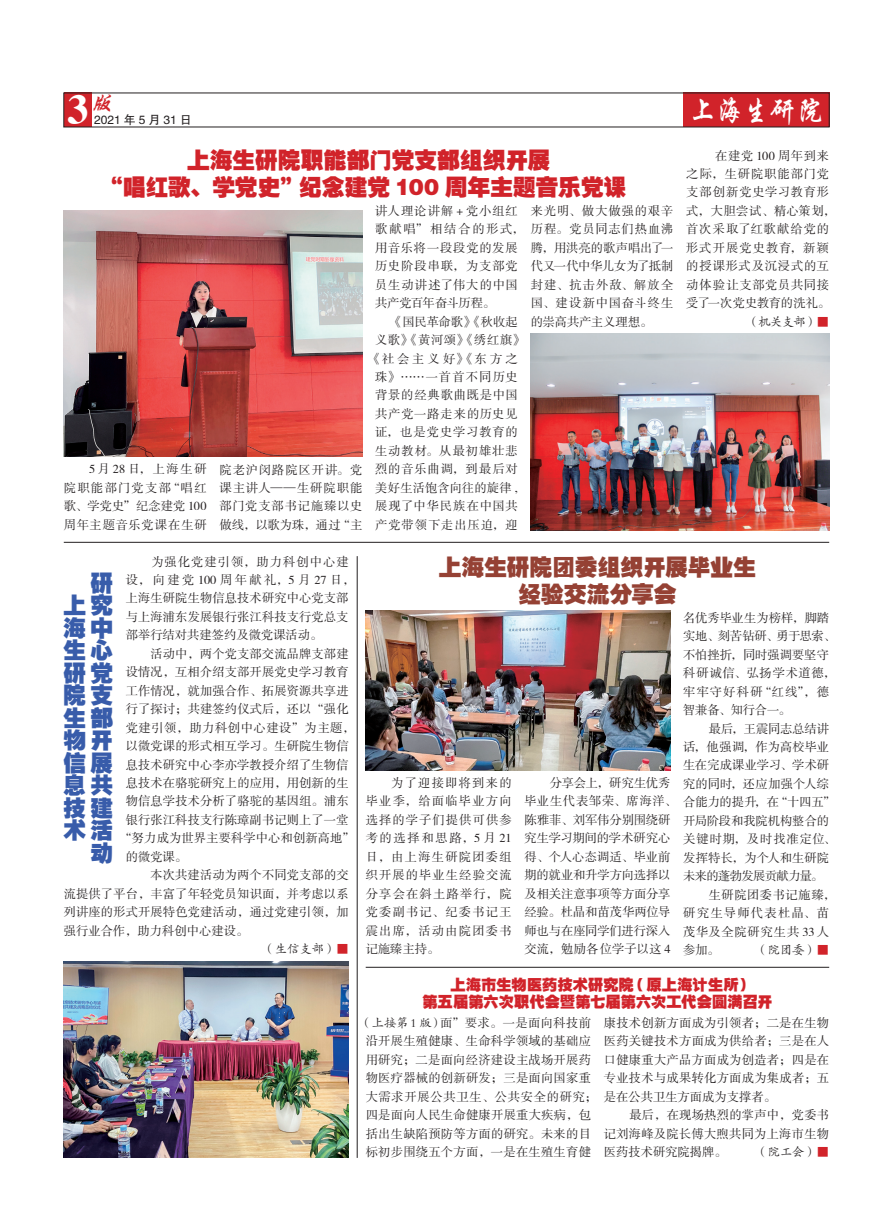
<style>
.page{position:relative;width:893px;height:1225px;background:#fff}
.page>*{position:absolute;margin:0;border:0;box-sizing:border-box;transform-origin:0 0}
.t1{font:700 42.45px "Times";color:#fff}
.t2{font:30px "FZXKJW GB1 0";color:#fff;scale:.89 1}
.t3{font:italic 23.25px "FZXKJW GB1 0";color:#d1232a}
.t4{font:22.5px/27px "FZCCHJW GB1 0";letter-spacing:.01em;color:#d1232a;text-align:center}
.t5{font:22.5px/22.5px "FZCCHJW GB1 0";color:#385caa;text-align:right}
.t6{font:22.5px/27px "FZCCHJW GB1 0";letter-spacing:.01em;color:#954134;text-align:center}
.t7{font:15px/16.5px "FZCCHJW GB1 0";letter-spacing:.02em;color:#d1232a;text-align:center}
.t8{font:12.3px/18.5px "FZSSJW GB1 0";letter-spacing:.02em;color:#231f20;text-align:justify}
.t9{font:12.3px/18.5px "FZSSJW GB1 0";letter-spacing:-.01em;color:#231f20}
.t10{font:12.3px/18.5px "FZSSJW GB1 0";letter-spacing:.06em;color:#231f20}
.t11{font:12.3px/18.5px "FZSSJW GB1 0";letter-spacing:.07em;color:#231f20}
.t12{font:12.3px "FZSSJW GB1 0";letter-spacing:.065em;color:#231f20}
.t13{font:12.3px "FZSSJW GB1 0";letter-spacing:.045em;color:#231f20}
.t14{font:12.3px "FZSSJW GB1 0";color:#231f20}
.t15{font:12.3px "FZKTJW GB1 0";color:#231f20}
.t16{font:12.3px "FZSSJW GB1 0";letter-spacing:.08em;color:#231f20}
.t17{font:12.3px "FZSSJW GB1 0";letter-spacing:-.005em;color:#231f20}
.t18{font:12.3px "FZSSJW GB1 0";letter-spacing:.085em;color:#231f20}
.t19{font:12.3px "FZSSJW GB1 0";letter-spacing:-.05em;color:#231f20}
.t20{font:12.3px "FZSSJW GB1 0";letter-spacing:.265em;color:#231f20}
.t21{font:12.3px "FZSSJW GB1 0";letter-spacing:.075em;color:#231f20}
.t22{font:12.3px "FZSSJW GB1 0";letter-spacing:.1em;color:#231f20}
.t23{font:12px "FZHTJW GB1 0";letter-spacing:.25em;color:#231f20}
.s1{font-family:"FZSSJW GB1 0";color:#d1232a}
.s2{font-family:"FZKTJW GB1 0"}
</style>
<div class="page">
<div style="left:64px;top:93px;width:27px;height:34px;background:#d1232a"></div>
<div style="left:683px;top:93px;width:146px;height:34px;background:#d1232a"></div>
<img style="left:64px;top:961px;width:285px;height:196px">
<img style="left:531px;top:334px;width:298px;height:196px">
<img style="left:64px;top:210px;width:298px;height:246px">
<img style="left:366px;top:611px;width:304px;height:159px">
<hr style="left:64px;top:542px;width:765px;height:1px;background:#231f20">
<hr style="left:366px;top:967px;width:463px;height:1px;background:#231f20">
<hr style="left:357px;top:556px;width:1px;height:601px;background:#231f20">
<h3 class="t3" style="left:89px;top:91px;width:32px">版</h3>
<h2 class="t2" style="left:689px;top:95px;width:152px">上海生研院</h2>
<h1 class="t1" style="left:68px;top:84px;width:23px">3</h1>
<p class="t23" style="left:94px;top:113px;width:99px">2021年5月31日</p>
<h3 class="t4" style="left:100px;top:147px;width:528px">上海生研院职能部门党支部组织开展<br>“唱红歌、学党史”纪念建党 100 周年主题音乐党课</h3>
<p class="t11" style="left:375px;top:202px;width:151px">讲人理论讲解 + 党小组红歌献唱”相结合的形式，用音乐将一段段党的发展历史阶段串联，为支部党员生动讲述了伟大的中国共产党百年奋斗历程。</p>
<p class="t9" style="left:390px;top:313px;width:129px">《国民革命歌》《秋收起</p>
<p class="t8" style="left:375px;top:331px;width:151px">义歌》《黄河颂》《绣红旗》</p>
<p class="t20" style="left:369px;top:352px;width:151px">《社会主义好》《东方之</p>
<p class="t18" style="left:375px;top:370px;width:144px">珠》……一首首不同历史</p>
<p class="t12" style="left:375px;top:389px;width:144px">背景的经典歌曲既是中国</p>
<p class="t12" style="left:375px;top:407px;width:144px">共产党一路走来的历史见</p>
<p class="t21" style="left:375px;top:426px;width:144px">证，也是党史学习教育的</p>
<p class="t18" style="left:375px;top:444px;width:144px">生动教材。从最初雄壮悲</p>
<p class="t11" style="left:375px;top:460px;width:144px">烈的音乐曲调，到最后对</p>
<p class="t8" style="left:375px;top:479px;width:144px">美好生活饱含向往的旋律 ,</p>
<p class="t12" style="left:375px;top:499px;width:144px">展现了中华民族在中国共</p>
<p class="t16" style="left:375px;top:518px;width:144px">产党带领下走出压迫，迎</p>
<p class="t8" style="left:531px;top:202px;width:144px">来光明、做大做强的艰辛历程。党员同志们热血沸腾，用洪亮的歌声唱出了一代又一代中华儿女为了抵制封建、抗击外敌、解放全国、建设新中国奋斗终生的崇高共产主义理想。</p>
<p class="t8" style="left:219px;top:461px;width:144px">院老沪闵路院区开讲。党课主讲人——生研院职能部门党支部书记施臻以史做线，以歌为珠，通过“主</p>
<p class="t8" style="left:64px;top:460px;width:144px;text-indent:25px">5月28日，上海生研院职能部门党支部“唱红歌、学党史”纪念建党 100周年主题音乐党课在生研</p>
<p class="t10" style="left:686px;top:147px;width:151px;text-indent:29px">在建党 100 周年到来之际，生研院职能部门党支部创新党史学习教育形式，大胆尝试、精心策划，首次采取了红歌献给党的形式开展党史教育，新颖的授课形式及沉浸式的互动体验让支部党员共同接受了一次党史教育的洗礼。</p>
<p class="t15" style="left:747px;top:315px;width:84px">（机关支部）<span class="s1">■</span></p>
<p class="t8" style="left:126px;top:553px;width:231px;text-align:left;text-indent:26px">为强化党建引领，助力科创中心建设，向建党100周年献礼，5月27日，上海生研院生物信息技术研究中心党支部与上海浦东发展银行张江科技支行党总支部举行结对共建签约及微党课活动。</p>
<p class="t8" style="left:150px;top:645px;width:200px">活动中，两个党支部交流品牌支部建</p>
<p class="t8" style="left:126px;top:663px;width:224px">设情况，互相介绍支部开展党史学习教育</p>
<p class="t8" style="left:126px;top:682px;width:224px">工作情况，就加强合作、拓展资源共享进</p>
<p class="t8" style="left:126px;top:700px;width:224px">行了探讨；共建签约仪式后，还以“强化</p>
<p class="t13" style="left:126px;top:721px;width:231px">党建引领，助力科创中心建设”为主题，</p>
<p class="t8" style="left:126px;top:737px;width:224px">以微党课的形式相互学习。生研院生物信</p>
<p class="t8" style="left:126px;top:756px;width:224px">息技术研究中心李亦学教授介绍了生物信</p>
<p class="t8" style="left:126px;top:774px;width:224px">息技术在骆驼研究上的应用，用创新的生</p>
<p class="t8" style="left:126px;top:792px;width:224px">物信息学技术分析了骆驼的基因组。浦东</p>
<p class="t8" style="left:126px;top:811px;width:224px">银行张江科技支行陈璋副书记则上了一堂</p>
<p class="t8" style="left:120px;top:829px;width:237px">“努力成为世界主要科学中心和创新高地”</p>
<p class="t8" style="left:126px;top:848px;width:63px">的微党课。</p>
<p class="t8" style="left:150px;top:866px;width:200px">本次共建活动为两个不同党支部的交</p>
<p class="t8" style="left:64px;top:885px;width:286px">流提供了平台，丰富了年轻党员知识面，并考虑以系</p>
<p class="t8" style="left:64px;top:903px;width:286px">列讲座的形式开展特色党建活动，通过党建引领，加</p>
<p class="t14" style="left:64px;top:924px;width:186px">强行业合作，助力科创中心建设。</p>
<p class="t15" style="left:263px;top:942px;width:88px">（生信支部）<span class="s1">■</span></p>
<h3 class="t5" style="left:63px;top:572px;width:51px">研上究海中生心研党院支生部物开信展息共技建术活动</h3>
<h3 class="t6" style="left:439px;top:554px;width:319px">上海生研院团委组织开展毕业生经验交流分享会</h3>
<p class="t8" style="left:366px;top:774px;width:148px;text-indent:25px">为了迎接即将到来的毕业季，给面临毕业方向选择的学子们提供可供参考的选择和思路，5 月 21日，由上海生研院团委组织开展的毕业生经验交流分享会在斜土路举行，院党委副书记、纪委书记王震出席，活动由院团委书记施臻主持。</p>
<p class="t9" style="left:524px;top:774px;width:154px;text-indent:25px">分享会上，研究生优秀毕业生代表邹荣、席海洋、陈雅菲、刘军伟分别围绕研究生学习期间的学术研究心得、个人心态调适、毕业前期的就业和升学方向选择以及相关注意事项等方面分享经验。杜晶和苗茂华两位导师也与在座同学们进行深入交流，勉励各位学子以这 4</p>
<p class="t8" style="left:683px;top:609px;width:154px;text-align:left">名优秀毕业生为榜样，脚踏实地、刻苦钻研、勇于思索、不怕挫折，同时强调要坚守科研诚信、弘扬学术道德，牢牢守好科研“红线”，德智兼备、知行合一。</p>
<p class="t17" style="left:709px;top:722px;width:122px">最后，王震同志总结讲</p>
<p class="t14" style="left:683px;top:740px;width:147px">话，他强调，作为高校毕业</p>
<p class="t8" style="left:683px;top:756px;width:147px">生在完成课业学习、学术研</p>
<p class="t8" style="left:683px;top:775px;width:147px">究的同时，还应加强个人综</p>
<p class="t17" style="left:683px;top:795px;width:154px">合能力的提升，在“十四五”</p>
<p class="t9" style="left:683px;top:812px;width:147px">开局阶段和我院机构整合的</p>
<p class="t16" style="left:683px;top:832px;width:154px">关键时期，及时找准定位、</p>
<p class="t8" style="left:683px;top:849px;width:147px">发挥特长，为个人和生研院</p>
<p class="t19" style="left:683px;top:869px;width:141px">未来的蓬勃发展贡献力量。</p>
<p class="t13" style="left:709px;top:888px;width:128px">生研院团委书记施臻，</p>
<p class="t22" style="left:683px;top:906px;width:147px">研究生导师代表杜晶、苗</p>
<p class="t10" style="left:683px;top:922px;width:147px">茂华及全院研究生共 33 人</p>
<p class="t8" style="left:683px;top:941px;width:38px">参加。</p>
<p class="t15" style="left:755px;top:943px;width:75px">（院团委）<span class="s1">■</span></p>
<p class="t7" style="left:422px;top:977px;width:352px">上海市生物医药技术研究院（原上海计生所）<br>第五届第六次职代会暨第七届第六次工代会圆满召开</p>
<p class="t8" style="left:360px;top:1014px;width:239px;text-align:center"><span class="s2">（上接第 1 版）</span>面”要求。一是面向科技前沿开展生殖健康、生命科学领域的基础应用研究；二是面向经济建设主战场开展药物医疗器械的创新研发；三是面向国家重大需求开展公共卫生、公共安全的研究；四是面向人民生命健康开展重大疾病，包括出生缺陷预防等方面的研究。未来的目标初步围绕五个方面，一是在生殖生育健</p>
<p class="t8" style="left:604px;top:1014px;width:227px">康技术创新方面成为引领者；二是在生物医药关键技术方面成为供给者；三是在人口健康重大产品方面成为创造者；四是在专业技术与成果转化方面成为集成者；五是在公共卫生方面成为支撑者。</p>
<p class="t8" style="left:604px;top:1106px;width:227px;text-indent:25px">最后，在现场热烈的掌声中，党委书记刘海峰及院长傅大煦共同为上海市生物医药技术研究院揭牌。</p>
<p class="t15" style="left:755px;top:1145px;width:75px">（院工会）<span class="s1">■</span></p>
</div>
